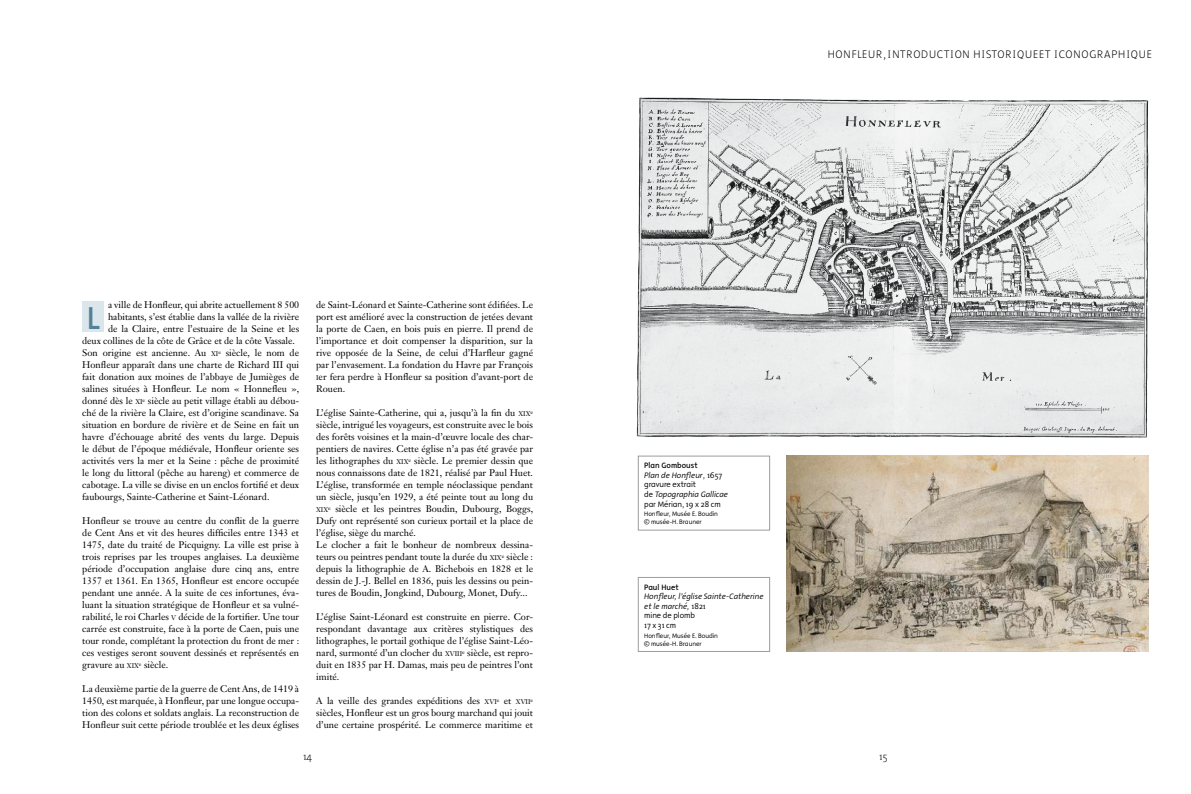
<style>
.page{position:relative;width:1191px;height:794px;background:#fff}
.page>*{position:absolute;margin:0;border:0;box-sizing:border-box;transform-origin:0 0}
.t1{font:32.6px "Malcom";color:#538296}
.t2{font:300 11px "Malcom";letter-spacing:.075em;color:#000}
.t3{font:300 10px "Malcom";color:#000}
.t4{font:9.5px/12px "Janson Text";color:#000;text-align:justify}
.t5{font:300 8px/9.6px "Malcom";color:#000}
.t6{font:italic 300 8px/9.6px "Malcom";color:#000}
.t7{font:8px "Malcom";color:#000}
.t8{font:300 6.5px/7.8px "Malcom";color:#000}
.s1{font-size:6.7px}
.s2{font-weight:400}
.s3{font-style:italic}
.s4{font-style:normal}
</style>
<div class="page">
<img style="left:787px;top:456px;width:361px;height:195px">
<div style="left:638px;top:456px;width:132px;height:74px;border:1px solid #9c9d9d"></div>
<div style="left:638px;top:577px;width:132px;height:74px;border:1px solid #9c9d9d"></div>
<img style="left:636px;top:97px;width:513px;height:341px">
<div style="left:82px;top:301px;width:22px;height:31px;background:#dae5ec"></div>
<p class="t4" style="left:108px;top:299px;width:193px">a ville de Honfleur, qui abrite actuellement 8 500</p>
<p class="t4" style="left:108px;top:311px;width:193px">habitants, s’est établie dans la vallée de la rivière</p>
<p class="t4" style="left:108px;top:323px;width:193px">de la Claire, entre l’estuaire de la Seine et les</p>
<p class="t4" style="left:82px;top:335px;width:214px">deux collines de la côte de Grâce et de la côte Vassale.</p>
<p class="t4" style="left:82px;top:347px;width:218px">Son origine est ancienne. Au <span class="s1">XI</span><sup>e</sup> siècle, le nom de</p>
<p class="t4" style="left:82px;top:359px;width:218px">Honfleur apparaît dans une charte de Richard III qui</p>
<p class="t4" style="left:82px;top:371px;width:218px">fait donation aux moines de l’abbaye de Jumièges de</p>
<p class="t4" style="left:82px;top:383px;width:218px">salines situées à Honfleur. Le nom « Honnefleu »,</p>
<p class="t4" style="left:82px;top:395px;width:218px">donné dès le <span class="s1">XI</span><sup>e</sup> siècle au petit village établi au débou-</p>
<p class="t4" style="left:82px;top:407px;width:218px">ché de la rivière la Claire, est d’origine scandinave. Sa</p>
<p class="t4" style="left:82px;top:419px;width:218px">situation en bordure de rivière et de Seine en fait un</p>
<p class="t4" style="left:82px;top:431px;width:218px">havre d’échouage abrité des vents du large. Depuis</p>
<p class="t4" style="left:82px;top:443px;width:218px">le début de l’époque médiévale, Honfleur oriente ses</p>
<p class="t4" style="left:82px;top:455px;width:218px">activités vers la mer et la Seine : pêche de proximité</p>
<p class="t4" style="left:82px;top:467px;width:218px">le long du littoral (pêche au hareng) et commerce de</p>
<p class="t4" style="left:82px;top:479px;width:218px">cabotage. La ville se divise en un enclos fortifié et deux</p>
<p class="t4" style="left:82px;top:491px;width:189px">faubourgs, Sainte-Catherine et Saint-Léonard.</p>
<p class="t4" style="left:82px;top:515px;width:218px">Honfleur se trouve au centre du conflit de la guerre de Cent Ans et vit des heures difficiles entre 1343 et 1475, date du traité de Picquigny. La ville est prise à trois reprises par les troupes anglaises. La deuxième période d’occupation anglaise dure cinq ans, entre 1357 et 1361. En 1365, Honfleur est encore occupée pendant une année. A la suite de ces infortunes, éva&shy;luant la situation stratégique de Honfleur et sa vulné&shy;rabilité, le roi Charles <span class="s1">V</span> décide de la fortifier. Une tour carrée est construite, face à la porte de Caen, puis une tour ronde, complétant la protection du front de mer : ces vestiges seront souvent dessinés et représentés en gravure au <span class="s1">XIX</span><sup>e</sup> siècle.</p>
<p class="t4" style="left:82px;top:683px;width:218px">La deuxième partie de la guerre de Cent Ans, de 1419 à 1450, est marquée, à Honfleur, par une longue occupa&shy;tion des colons et soldats anglais. La reconstruction de Honfleur suit cette période troublée et les deux églises</p>
<h1 class="t1" style="left:87px;top:297px;width:14px">L</h1>
<p class="t4" style="left:316px;top:299px;width:218px">de Saint-Léonard et Sainte-Catherine sont édifiées. Le port est amélioré avec la construction de jetées devant la porte de Caen, en bois puis en pierre. Il prend de l’importance et doit compenser la disparition, sur la rive opposée de la Seine, de celui d’Harfleur gagné par l’envasement. La fondation du Havre par François <span class="s1">I</span>er fera perdre à Honfleur sa position d’avant-port de Rouen.</p>
<p class="t4" style="left:316px;top:407px;width:218px;text-align:left">L’église Sainte-Catherine, qui a, jusqu’à la fin du <span class="s1">XIX</span><sup>e </sup>siècle, intrigué les voyageurs, est construite avec le bois des forêts voisines et la main-d’œuvre locale des char&shy;pentiers de navires. Cette église n’a pas été gravée par les lithographes du <span class="s1">XIX</span><sup>e</sup> siècle. Le premier dessin que nous connaissons date de 1821, réalisé par Paul Huet.<br>L’église, transformée en temple néoclassique pendant un siècle, jusqu’en 1929, a été peinte tout au long du <span class="s1">XIX</span><sup>e</sup> siècle et les peintres Boudin, Dubourg, Boggs, Dufy ont représenté son curieux portail et la place de l’église, siège du marché.<br>Le clocher a fait le bonheur de nombreux dessina&shy;teurs ou peintres pendant toute la durée du <span class="s1">XIX</span><sup>e</sup> siècle : depuis la lithographie de A. Bichebois en 1828 et le dessin de J.-J. Bellel en 1836, puis les dessins ou pein&shy;tures de Boudin, Jongkind, Dubourg, Monet, Dufy...</p>
<p class="t4" style="left:316px;top:611px;width:218px">L’église Saint-Léonard est construite en pierre. Cor&shy;respondant davantage aux critères stylistiques des lithographes, le portail gothique de l’église Saint-Léo&shy;nard, surmonté d’un clocher du <span class="s1">XVIII</span><sup>e</sup> siècle, est repro&shy;duit en 1835 par H. Damas, mais peu de peintres l’ont imité.</p>
<p class="t4" style="left:316px;top:695px;width:218px">A la veille des grandes expéditions des <span class="s1">XVI</span><sup>e</sup> et <span class="s1">XVII</span><sup>e </sup>siècles, Honfleur est un gros bourg marchand qui jouit d’une certaine prospérité. Le commerce maritime et</p>
<p class="t2" style="left:827px;top:47px;width:326px">HONFLEUR,INTRODUCTION HISTORIQUEET ICONOGRAPHIQUE</p>
<p class="t5" style="left:644px;top:460px;width:85px"><span class="s2">Plan Gomboust<br></span><span class="s3">Plan de Honfleur</span>, 1657 gravure extrait<br>de <span class="s3">Topographia Gallicae </span>par Mérian, 19 x 28 cm</p>
<p class="t8" style="left:644px;top:510px;width:75px">Honfleur, Musée E. Boudin © musée-H. Brauner</p>
<p class="t7" style="left:644px;top:582px;width:36px">Paul Huet</p>
<p class="t6" style="left:644px;top:591px;width:121px">Honfleur, l’église Sainte-Catherine et le marché, <span class="s4">1821<br>mine de plomb<br>17 x 31 cm</span></p>
<p class="t8" style="left:644px;top:631px;width:75px">Honfleur, Musée E. Boudin © musée-H. Brauner</p>
<p class="t3" style="left:303px;top:749px;width:10px">14</p>
<p class="t3" style="left:879px;top:749px;width:10px">15</p>
</div>
